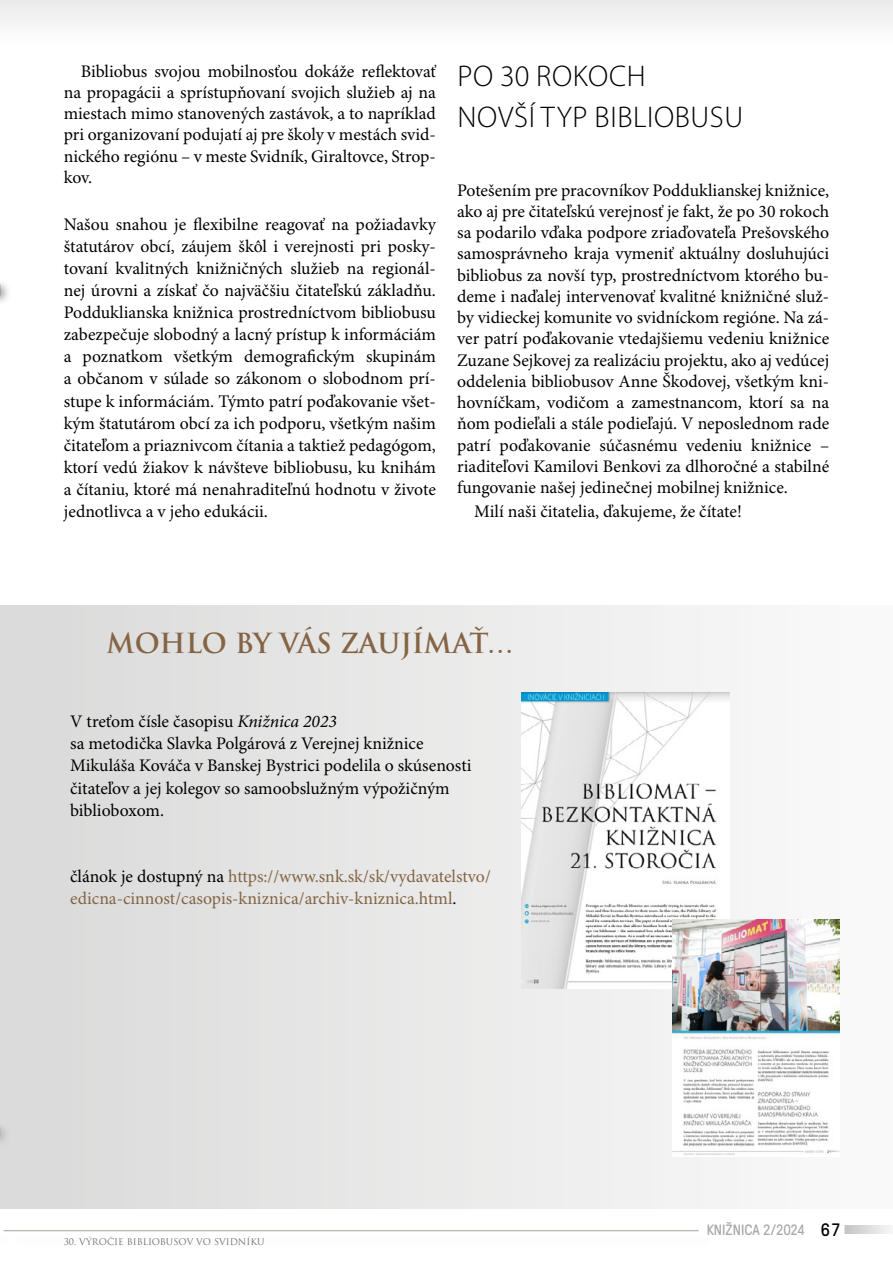
<style>
.page{position:relative;width:893px;height:1263px;background:#fff}
.page>*{position:absolute;margin:0;border:0;box-sizing:border-box;transform-origin:0 0}
.t1{font:300 30px/40.2px "Myriad Pro";letter-spacing:.02em;color:#000}
.t2{font:700 27px "Trajan Pro";letter-spacing:-.005em;color:#846444}
.t3{font:17.7px/21.3px "Minion Pro";color:#000;text-align:justify}
.t4{font:17.7px/22px "Minion Pro";color:#836443}
.t5{font:15px "GT Pressura";color:#706f6f}
.t6{font:9px "Trajan Pro";color:#706f6f}
.s1{font-style:italic}
.s2{color:#000}
.s3{font-size:18px;color:#000}
</style>
<div class="page">
<hr style="left:0;top:0;width:2px;height:44px;background:#e3e3e3">
<svg style="left:844px;top:1225px;width:46px;height:9px"></svg>
<div style="left:2px;top:0;width:891px;height:44px;background:#f4f4f4"></div>
<hr style="left:4px;top:1230px;width:695px;height:1px;background:#a5a29a">
<div style="left:0;top:279px;width:11px;height:27px;background:#000;opacity:.4"></div>
<div style="left:0;top:606px;width:893px;height:602px;background:linear-gradient(to right,#dadad9,#fbfbfb)"></div>
<img style="left:522px;top:692px;width:207px;height:296px">
<img style="left:672px;top:919px;width:168px;height:237px">
<p class="t3" style="left:64px;top:61px;width:374px;text-indent:17px">Bibliobus svojou mobilnosťou dokáže reflektovať na propagácii a sprístupňovaní svojich služieb aj na miestach mimo stanovených zastávok, a to napríklad pri organizovaní podujatí aj pre školy v mestách svid&shy;nického regiónu – v meste Svidník, Giraltovce, Strop&shy;kov.</p>
<p class="t3" style="left:64px;top:214px;width:374px;line-height:22px">Našou snahou je flexibilne reagovať na požiadavky štatutárov obcí, záujem škôl i verejnosti pri posky&shy;tovaní kvalitných knižničných služieb na regionál&shy;nej úrovni a získať čo najväčšiu čitateľskú základňu.<br>Podduklianska knižnica prostredníctvom bibliobusu zabezpečuje slobodný a lacný prístup k informáciám a poznatkom všetkým demografickým skupinám a občanom v súlade so zákonom o slobodnom prí&shy;stupe k informáciám. Týmto patrí poďakovanie všet&shy;kým štatutárom obcí za ich podporu, všetkým našim čitateľom a priaznivcom čítania a taktiež pedagógom, ktorí vedú žiakov k návšteve bibliobusu, ku knihám a čítaniu, ktoré má nenahraditeľnú hodnotu v živote jednotlivca a v jeho edukácii.</p>
<h1 class="t1" style="left:457px;top:57px;width:287px">PO 30 ROKOCH<br>NOVŠÍ TYP BIBLIOBUSU</h1>
<p class="t3" style="left:457px;top:180px;width:374px">Potešením pre pracovníkov Podduklianskej knižnice, ako aj pre čitateľskú verejnosť je fakt, že po 30 rokoch sa podarilo vďaka podpore zriaďovateľa Prešovského samosprávneho kraja vymeniť aktuálny dosluhujúci bibliobus za novší typ, prostredníctvom ktorého bu&shy;deme i naďalej intervenovať kvalitné knižničné služ&shy;by vidieckej komunite vo svidníckom regióne. Na zá&shy;ver patrí poďakovanie vtedajšiemu vedeniu knižnice Zuzane Sejkovej za realizáciu projektu, ako aj vedúcej oddelenia bibliobusov Anne Škodovej, všetkým kni&shy;hovníčkam, vodičom a zamestnancom, ktorí sa na ňom podieľali a stále podieľajú. V neposlednom rade patrí poďakovanie súčasnému vedeniu knižnice – riaditeľovi Kamilovi Benkovi za dlhoročné a stabilné fungovanie našej jedinečnej mobilnej knižnice.</p>
<p class="t3" style="left:474px;top:501px;width:269px">Milí naši čitatelia, ďakujeme, že čítate!</p>
<h2 class="t2" style="left:107px;top:627px;width:409px">MOHLO BY VÁS ZAUJÍMAŤ…</h2>
<p class="t3" style="left:70px;top:711px;width:403px;line-height:22px;text-align:left">V treťom čísle časopisu <span class="s1">Knižnica 2023<br></span>sa metodička Slavka Polgárová z Verejnej knižnice Mikuláša Kováča v Banskej Bystrici podelila o skúsenosti čitateľov a jej kolegov so samoobslužným výpožičným biblioboxom.</p>
<p class="t4" style="left:70px;top:866px;width:422px"><span class="s2">článok je dostupný na</span> https://www.snk.sk/sk/vydavatelstvo/ edicna-cinnost/casopis-kniznica/archiv-kniznica.html<span class="s2">.</span></p>
<p class="t6" style="left:64px;top:1236px;width:202px">30. VÝROČIE BIBLIOBUSOV VO SVIDNÍKU</p>
<p class="t5" style="left:706px;top:1218px;width:135px">KNIŽNICA 2/2024 <span class="s3">67</span></p>
</div>
